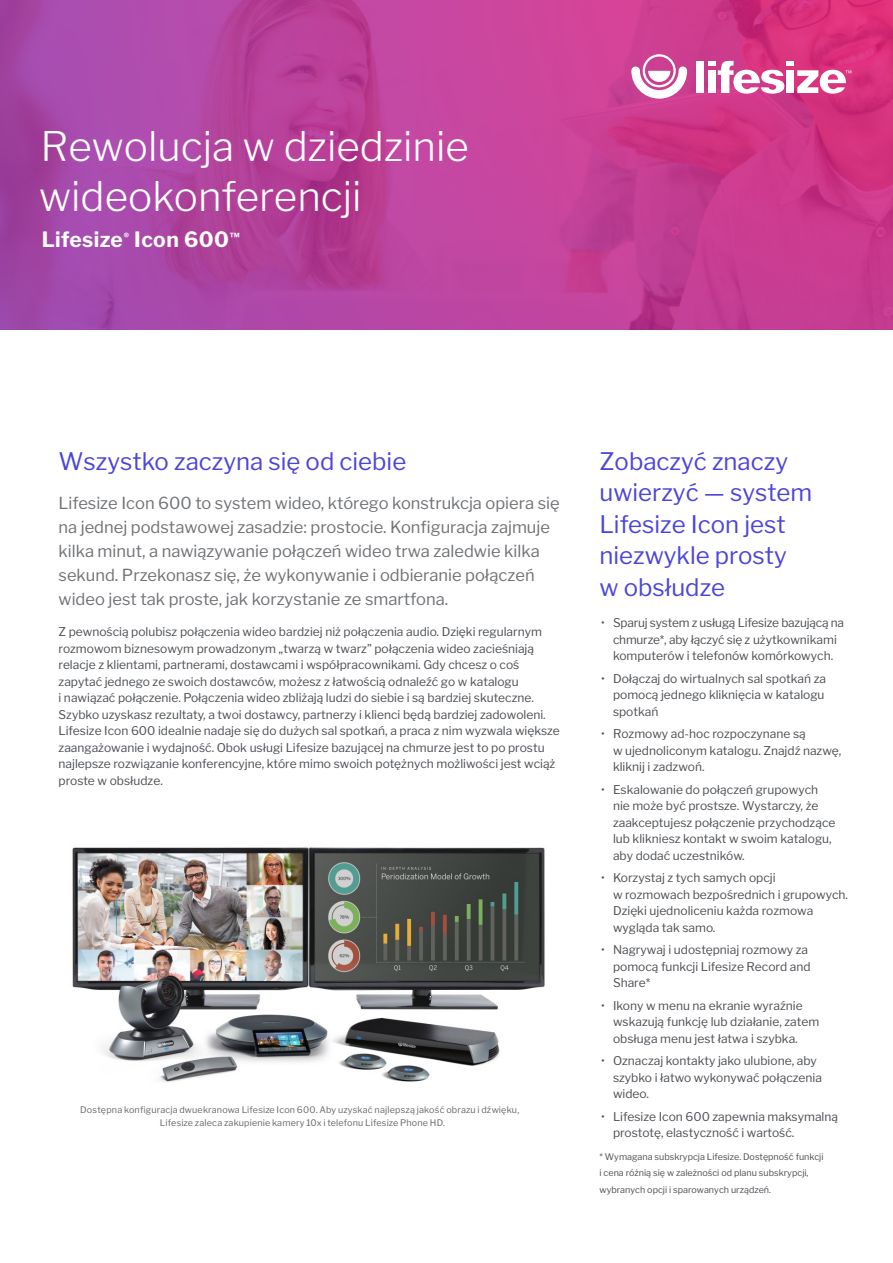
<style>
.page{position:relative;width:893px;height:1263px;background:#fff}
.page>*{position:absolute;margin:0;border:0;box-sizing:border-box;transform-origin:0 0}
.t1{font:300 40.5px/49.5px "Libre Franklin";color:#fff}
.t2{font:24px/31.5px "Libre Franklin";color:#4b45da}
.t3{font:700 21px "Libre Franklin";letter-spacing:.02em;color:#fff}
.t4{font:16.5px/24px "Libre Franklin";color:#6f7276}
.t5{font:12px/16.5px "Libre Franklin";color:#4b4f54}
.t6{font:9px/12.8px "Libre Franklin";letter-spacing:.015em;color:#6b6864}
.t7{font:9px/16.5px "Libre Franklin";color:#4b4f54}
</style>
<div class="page">
<svg style="left:0;top:0;width:893px;height:330px;background:#bc4099"></svg>
<svg style="left:631px;top:54px;width:56px;height:45px"></svg>
<div style="left:696px;top:62px;width:8px;height:31px;background:#fff"></div>
<svg style="left:708px;top:61px;width:143px;height:33px"></svg>
<img style="left:72px;top:847px;width:473px;height:235px">
<h1 class="t1" style="left:39px;top:122px;width:431px">Rewolucja w dziedzinie wideokonferencji</h1>
<h3 class="t3" style="left:42px;top:227px;width:199px">Lifesize<sup>®</sup> Icon 600<sup>™</sup></h3>
<h2 class="t2" style="left:59px;top:445px;width:349px">Wszystko zaczyna się od ciebie</h2>
<p class="t4" style="left:59px;top:491px;width:503px">Lifesize Icon 600 to system wideo, którego konstrukcja opiera się na jednej podstawowej zasadzie: prostocie. Konfiguracja zajmuje kilka minut, a nawiązywanie połączeń wideo trwa zaledwie kilka sekund. Przekonasz się, że wykonywanie i odbieranie połączeń wideo jest tak proste, jak korzystanie ze smartfona.</p>
<p class="t5" style="left:59px;top:624px;width:503px">Z pewnością polubisz połączenia wideo bardziej niż połączenia audio. Dzięki regularnym rozmowom biznesowym prowadzonym „twarzą w twarz” połączenia wideo zacieśniają relacje z klientami, partnerami, dostawcami i współpracownikami. Gdy chcesz o coś zapytać jednego ze swoich dostawców, możesz z łatwością odnaleźć go w katalogu<br>i nawiązać połączenie. Połączenia wideo zbliżają ludzi do siebie i są bardziej skuteczne.<br>Szybko uzyskasz rezultaty, a twoi dostawcy, partnerzy i klienci będą bardziej zadowoleni.<br>Lifesize Icon 600 idealnie nadaje się do dużych sal spotkań, a praca z nim wyzwala większe zaangażowanie i wydajność. Obok usługi Lifesize bazującej na chmurze jest to po prostu najlepsze rozwiązanie konferencyjne, które mimo swoich potężnych możliwości jest wciąż proste w obsłudze.</p>
<p class="t6" style="left:160px;top:1103px;width:361px;text-indent:-80px">Dostępna konfiguracja dwuekranowa Lifesize Icon 600. Aby uzyskać najlepszą jakość obrazu i dźwięku,<br>Lifesize zaleca zakupienie kamery 10x i telefonu Lifesize Phone HD.</p>
<h2 class="t2" style="left:599px;top:445px;width:214px">Zobaczyć znaczy uwierzyć — system<br>Lifesize Icon jest niezwykle prosty<br>w obsłudze</h2>
<p class="t5" style="left:601px;top:615px;width:245px;text-align:center">• Sparuj system z usługą Lifesize bazującą na chmurze*, aby łączyć się z użytkownikami komputerów i telefonów komórkowych.</p>
<p class="t5" style="left:613px;top:670px;width:215px;text-indent:-12px">• Dołączaj do wirtualnych sal spotkań za pomocą jednego kliknięcia w katalogu spotkań</p>
<p class="t5" style="left:613px;top:726px;width:230px;text-indent:-12px">• Rozmowy ad-hoc rozpoczynane są<br>w ujednoliconym katalogu. Znajdź nazwę, kliknij i zadzwoń.</p>
<p class="t5" style="left:613px;top:781px;width:224px;text-indent:-12px">• Eskalowanie do połączeń grupowych nie może być prostsze. Wystarczy, że zaakceptujesz połączenie przychodzące lub klikniesz kontakt w swoim katalogu, aby dodać uczestników.</p>
<p class="t5" style="left:613px;top:870px;width:237px;text-indent:-12px">• Korzystaj z tych samych opcji<br>w rozmowach bezpośrednich i grupowych.<br>Dzięki ujednoliceniu każda rozmowa wygląda tak samo.</p>
<p class="t5" style="left:613px;top:942px;width:199px;text-indent:-12px">• Nagrywaj i udostępniaj rozmowy za pomocą funkcji Lifesize Record and<br>Share*</p>
<p class="t5" style="left:613px;top:997px;width:208px;text-indent:-12px">• Ikony w menu na ekranie wyraźnie wskazują funkcję lub działanie, zatem obsługa menu jest łatwa i szybka.</p>
<p class="t5" style="left:613px;top:1053px;width:211px;text-indent:-12px">• Oznaczaj kontakty jako ulubione, aby szybko i łatwo wykonywać połączenia wideo.</p>
<p class="t5" style="left:613px;top:1108px;width:227px;text-indent:-12px">• Lifesize Icon 600 zapewnia maksymalną prostotę, elastyczność i wartość.</p>
<p class="t7" style="left:599px;top:1148px;width:226px">* Wymagana subskrypcja Lifesize. Dostępność funkcji i cena różnią się w zależności od planu subskrypcji, wybranych opcji i sparowanych urządzeń.</p>
</div>
